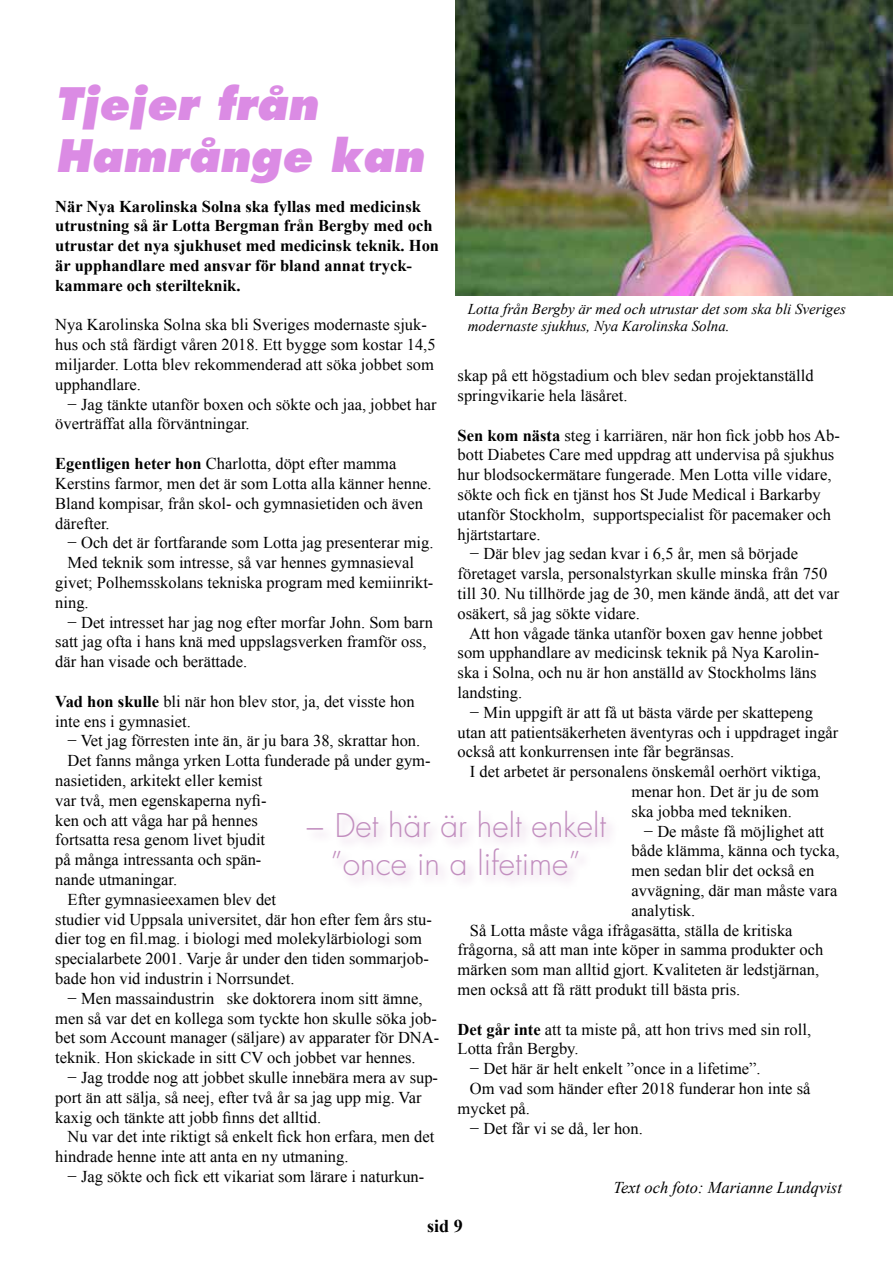
<style>
.page{position:relative;width:893px;height:1263px;background:#fff}
.page>*{position:absolute;margin:0;border:0;box-sizing:border-box;transform-origin:0 0}
.t1{font:italic 800 43.5px/52.2px "Futura LT";color:#db8be4}
.t2{font:300 31.8px/38.1px "Futura LT";color:#c28ebf;text-align:center}
.t3{font:700 18px "Times New Roman";color:#000}
.t4{font:16.5px/19.8px "Times New Roman";color:#000}
.t5{font:700 16.5px/19.8px "Times New Roman";color:#000}
.t6{font:italic 16.5px "Times New Roman";color:#000}
.t7{font:italic 15px/16.5px "Times New Roman";color:#000}
.s1{font-weight:700}
</style>
<div class="page">
<img style="left:456px;top:0;width:437px;height:295px">
<h1 class="t1" style="left:55px;top:77px;width:370px">Tjejer från<br>Hamrånge kan</h1>
<p class="t5" style="left:55px;top:196px;width:385px">När Nya Karolinska Solna ska fyllas med medicinsk utrustning så är Lotta Bergman från Bergby med och utrustar det nya sjukhuset med medicinsk teknik. Hon är upphandlare med ansvar för bland annat tryck&shy;kammare och sterilteknik.</p>
<p class="t4" style="left:55px;top:314px;width:382px">Nya Karolinska Solna ska bli Sveriges modernaste sjuk&shy;hus och stå färdigt våren 2018. Ett bygge som kostar 14,5 miljarder. Lotta blev rekommenderad att söka jobbet som upphandlare.</p>
<p class="t4" style="left:55px;top:394px;width:383px;text-indent:12px">− Jag tänkte utanför boxen och sökte och jaa, jobbet har överträffat alla förväntningar.</p>
<p class="t4" style="left:55px;top:453px;width:378px"><span class="s1">Egentligen heter hon</span> Charlotta, döpt efter mamma Kerstins farmor, men det är som Lotta alla känner henne.<br>Bland kompisar, från skol- och gymnasietiden och även därefter.</p>
<p class="t4" style="left:68px;top:532px;width:367px">− Och det är fortfarande som Lotta jag presenterar mig.</p>
<p class="t4" style="left:68px;top:552px;width:348px">Med teknik som intresse, så var hennes gymnasieval</p>
<p class="t4" style="left:55px;top:572px;width:380px">givet; Polhemsskolans tekniska program med kemiinrikt-</p>
<p class="t4" style="left:55px;top:592px;width:35px">ning.</p>
<p class="t4" style="left:68px;top:611px;width:367px">− Det intresset har jag nog efter morfar John. Som barn</p>
<p class="t4" style="left:55px;top:631px;width:373px">satt jag ofta i hans knä med uppslagsverken framför oss,</p>
<p class="t4" style="left:55px;top:651px;width:193px">där han visade och berättade.</p>
<p class="t4" style="left:55px;top:691px;width:361px"><span class="s1">Vad hon skulle</span> bli när hon blev stor, ja, det visste hon inte ens i gymnasiet.</p>
<p class="t4" style="left:68px;top:730px;width:354px">− Vet jag förresten inte än, är ju bara 38, skrattar hon.</p>
<p class="t4" style="left:68px;top:750px;width:364px">Det fanns många yrken Lotta funderade på under gym-</p>
<p class="t4" style="left:55px;top:770px;width:209px">nasietiden, arkitekt eller kemist</p>
<p class="t4" style="left:55px;top:790px;width:213px">var två, men egenskaperna nyfi-</p>
<p class="t4" style="left:55px;top:809px;width:204px">ken och att våga har på hennes</p>
<p class="t4" style="left:55px;top:829px;width:211px">fortsatta resa genom livet bjudit</p>
<p class="t4" style="left:55px;top:849px;width:208px">på många intressanta och spän-</p>
<p class="t4" style="left:55px;top:869px;width:123px">nande utmaningar.</p>
<p class="t4" style="left:68px;top:889px;width:210px">Efter gymnasieexamen blev det</p>
<p class="t4" style="left:55px;top:908px;width:378px">studier vid Uppsala universitet, där hon efter fem års stu-</p>
<p class="t4" style="left:55px;top:928px;width:368px">dier tog en fil.mag. i biologi med molekylärbiologi som</p>
<p class="t4" style="left:55px;top:948px;width:375px">specialarbete 2001. Varje år under den tiden sommarjob-</p>
<p class="t4" style="left:55px;top:968px;width:241px">bade hon vid industrin i Norrsundet.</p>
<p class="t4" style="left:68px;top:988px;width:356px">− Men massaindustrin ske doktorera inom sitt ämne,</p>
<p class="t4" style="left:55px;top:1007px;width:383px">men så var det en kollega som tyckte hon skulle söka job-</p>
<p class="t4" style="left:55px;top:1027px;width:385px">bet som Account manager (säljare) av apparater för DNA-</p>
<p class="t4" style="left:55px;top:1047px;width:362px">teknik. Hon skickade in sitt CV och jobbet var hennes.</p>
<p class="t4" style="left:68px;top:1067px;width:372px">− Jag trodde nog att jobbet skulle innebära mera av sup-</p>
<p class="t4" style="left:55px;top:1087px;width:368px">port än att sälja, så neej, efter två år sa jag upp mig. Var</p>
<p class="t4" style="left:55px;top:1106px;width:267px">kaxig och tänkte att jobb finns det alltid.</p>
<p class="t4" style="left:68px;top:1126px;width:368px">Nu var det inte riktigt så enkelt fick hon erfara, men det</p>
<p class="t4" style="left:55px;top:1146px;width:295px">hindrade henne inte att anta en ny utmaning.</p>
<p class="t4" style="left:68px;top:1166px;width:358px">− Jag sökte och fick ett vikariat som lärare i naturkun-</p>
<p class="t7" style="left:468px;top:300px;width:380px">Lotta från Bergby är med och utrustar det som ska bli Sveriges modernaste sjukhus, Nya Karolinska Solna.</p>
<p class="t4" style="left:458px;top:365px;width:358px">skap på ett högstadium och blev sedan projektanställd springvikarie hela läsåret.</p>
<p class="t4" style="left:458px;top:425px;width:384px"><span class="s1">Sen kom nästa</span> steg i karriären, när hon fick jobb hos Ab-</p>
<p class="t4" style="left:458px;top:444px;width:378px">bott Diabetes Care med uppdrag att undervisa på sjukhus</p>
<p class="t4" style="left:458px;top:464px;width:375px">hur blodsockermätare fungerade. Men Lotta ville vidare,</p>
<p class="t4" style="left:458px;top:484px;width:364px">sökte och fick en tjänst hos St Jude Medical i Barkarby</p>
<p class="t4" style="left:458px;top:504px;width:375px">utanför Stockholm, supportspecialist för pacemaker och</p>
<p class="t4" style="left:458px;top:524px;width:84px">hjärtstartare.</p>
<p class="t4" style="left:470px;top:543px;width:329px">− Där blev jag sedan kvar i 6,5 år, men så började</p>
<p class="t4" style="left:458px;top:563px;width:371px">företaget varsla, personalstyrkan skulle minska från 750</p>
<p class="t4" style="left:458px;top:583px;width:383px">till 30. Nu tillhörde jag de 30, men kände ändå, att det var</p>
<p class="t4" style="left:458px;top:603px;width:184px">osäkert, så jag sökte vidare.</p>
<p class="t4" style="left:469px;top:623px;width:355px">Att hon vågade tänka utanför boxen gav henne jobbet</p>
<p class="t4" style="left:458px;top:642px;width:363px">som upphandlare av medicinsk teknik på Nya Karolin-</p>
<p class="t4" style="left:458px;top:662px;width:360px">ska i Solna, och nu är hon anställd av Stockholms läns</p>
<p class="t4" style="left:458px;top:682px;width:66px">landsting.</p>
<p class="t4" style="left:470px;top:702px;width:344px">− Min uppgift är att få ut bästa värde per skattepeng</p>
<p class="t4" style="left:458px;top:722px;width:382px">utan att patientsäkerheten äventyras och i uppdraget ingår</p>
<p class="t4" style="left:458px;top:741px;width:278px">också att konkurrensen inte får begränsas.</p>
<p class="t4" style="left:470px;top:761px;width:353px">I det arbetet är personalens önskemål oerhört viktiga,</p>
<p class="t4" style="left:632px;top:781px;width:189px">menar hon. Det är ju de som</p>
<p class="t4" style="left:632px;top:801px;width:162px">ska jobba med tekniken.</p>
<p class="t4" style="left:644px;top:821px;width:182px">− De måste få möjlighet att</p>
<p class="t4" style="left:632px;top:840px;width:210px">både klämma, känna och tycka,</p>
<p class="t4" style="left:632px;top:860px;width:184px">men sedan blir det också en</p>
<p class="t4" style="left:632px;top:880px;width:207px">avvägning, där man måste vara</p>
<p class="t4" style="left:632px;top:900px;width:65px">analytisk.</p>
<p class="t4" style="left:470px;top:920px;width:324px">Så Lotta måste våga ifrågasätta, ställa de kritiska</p>
<p class="t4" style="left:458px;top:939px;width:367px">frågorna, så att man inte köper in samma produkter och</p>
<p class="t4" style="left:458px;top:959px;width:363px">märken som man alltid gjort. Kvaliteten är ledstjärnan,</p>
<p class="t4" style="left:458px;top:979px;width:284px">men också att få rätt produkt till bästa pris.</p>
<p class="t4" style="left:458px;top:1019px;width:355px"><span class="s1">Det går inte</span> att ta miste på, att hon trivs med sin roll,</p>
<p class="t4" style="left:458px;top:1038px;width:122px">Lotta från Bergby.</p>
<p class="t4" style="left:470px;top:1058px;width:292px">− Det här är helt enkelt ”once in a lifetime”.</p>
<p class="t4" style="left:470px;top:1078px;width:342px">Om vad som händer efter 2018 funderar hon inte så</p>
<p class="t4" style="left:458px;top:1098px;width:74px">mycket på.</p>
<p class="t4" style="left:470px;top:1118px;width:174px">− Det får vi se då, ler hon.</p>
<h2 class="t2" style="left:305px;top:807px;width:302px">− Det här är helt enkelt ”once in a lifetime”</h2>
<p class="t6" style="left:613px;top:1176px;width:230px">Text och foto: Marianne Lundqvist</p>
<p class="t3" style="left:427px;top:1213px;width:37px">sid 9</p>
</div>
